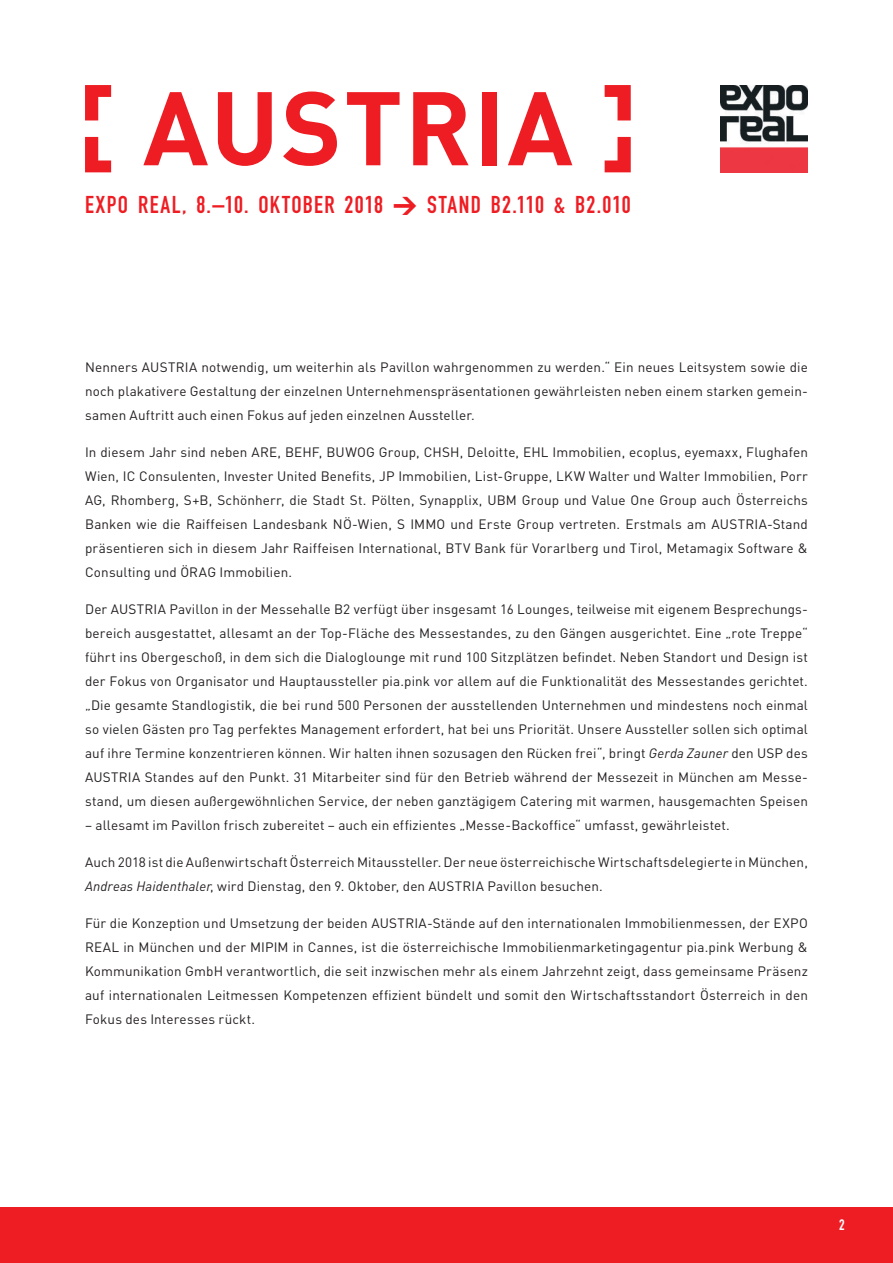
<style>
.page{position:relative;width:893px;height:1263px;background:#fff}
.page>*{position:absolute;margin:0;border:0;box-sizing:border-box;transform-origin:0 0}
.t1{font:24px "DIN Engschrift Alternate";letter-spacing:.05em;color:#ee1d23}
.t2{font:15px "DIN Engschrift Alternate";color:#fff}
.t3{font:13.5px/24px "DIN";letter-spacing:.01em;color:#231f20;text-align:justify}
.s1{font-family:"DIN";font-weight:900}
.s2{font-style:italic}
</style>
<div class="page">
<div style="left:0;top:1207px;width:893px;height:56px;background:#ee1d23"></div>
<img style="left:720px;top:85px;width:88px;height:87px">
<svg style="left:143px;top:92px;width:65px;height:73px"></svg>
<svg style="left:218px;top:92px;width:54px;height:74px"></svg>
<svg style="left:283px;top:92px;width:54px;height:74px"></svg>
<svg style="left:347px;top:92px;width:53px;height:73px"></svg>
<svg style="left:413px;top:92px;width:56px;height:73px"></svg>
<div style="left:482px;top:92px;width:15px;height:73px;background:#ee1d23"></div>
<svg style="left:508px;top:92px;width:64px;height:73px"></svg>
<svg style="left:85px;top:85px;width:26px;height:35px"></svg>
<svg style="left:85px;top:137px;width:26px;height:35px"></svg>
<svg style="left:605px;top:137px;width:26px;height:35px"></svg>
<svg style="left:605px;top:85px;width:26px;height:35px"></svg>
<p class="t1" style="left:85px;top:190px;width:547px">EXPO REAL, 8.–10. OKTOBER 2018 <span class="s1">&gt;</span> STAND B2.110 &amp; B2.010</p>
<p class="t3" style="left:85px;top:355px;width:724px">Nenners AUSTRIA notwendig, um weiterhin als Pavillon wahrgenommen zu werden.“ Ein neues Leitsystem sowie die noch plakativere Gestaltung der einzelnen Unternehmenspräsentationen gewährleisten neben einem starken gemein&shy;samen Auftritt auch einen Fokus auf jeden einzelnen Aussteller.</p>
<p class="t3" style="left:85px;top:440px;width:724px">In diesem Jahr sind neben ARE, BEHF, BUWOG Group, CHSH, Deloitte, EHL Immobilien, ecoplus, eyemaxx, Flughafen Wien, IC Consulenten, Invester United Benefits, JP Immobilien, List-Gruppe, LKW Walter und Walter Immobilien, Porr AG, Rhomberg, S+B, Schönherr, die Stadt St. Pölten, Synapplix, UBM Group und Value One Group auch Österreichs Banken wie die Raiffeisen Landesbank NÖ-Wien, S IMMO und Erste Group vertreten. Erstmals am AUSTRIA-Stand präsentieren sich in diesem Jahr Raiffeisen International, BTV Bank für Vorarlberg und Tirol, Metamagix Software &amp; Consulting und ÖRAG Immobilien.</p>
<p class="t3" style="left:85px;top:597px;width:724px">Der AUSTRIA Pavillon in der Messehalle B2 verfügt über insgesamt 16 Lounges, teilweise mit eigenem Besprechungs&shy;bereich ausgestattet, allesamt an der Top-Fläche des Messestandes, zu den Gängen ausgerichtet. Eine „rote Treppe“ führt ins Obergeschoß, in dem sich die Dialoglounge mit rund 100 Sitzplätzen befindet. Neben Standort und Design ist der Fokus von Organisator und Hauptaussteller pia.pink vor allem auf die Funktionalität des Messestandes gerichtet. „Die gesamte Standlogistik, die bei rund 500 Personen der ausstellenden Unternehmen und mindestens noch einmal so vielen Gästen pro Tag perfektes Management erfordert, hat bei uns Priorität. Unsere Aussteller sollen sich optimal auf ihre Termine konzentrieren können. Wir halten ihnen sozusagen den Rücken frei“, bringt <span class="s2">Gerda Zauner</span> den USP des AUSTRIA Standes auf den Punkt. 31 Mitarbeiter sind für den Betrieb während der Messezeit in München am Messe&shy;stand, um diesen außergewöhnlichen Service, der neben ganztägigem Catering mit warmen, hausgemachten Speisen</p>
<p class="t3" style="left:85px;top:813px;width:646px">– allesamt im Pavillon frisch zubereitet – auch ein effizientes „Messe-Backoffice“ umfasst, gewährleistet.</p>
<p class="t3" style="left:85px;top:850px;width:724px">Auch 2018 ist die Außenwirtschaft Österreich Mitaussteller. Der neue österreichische Wirtschaftsdelegierte in München,<br><span class="s2">Andreas Haidenthaler</span>, wird Dienstag, den 9. Oktober, den AUSTRIA Pavillon besuchen.</p>
<p class="t3" style="left:85px;top:910px;width:724px">Für die Konzeption und Umsetzung der beiden AUSTRIA-Stände auf den internationalen Immobilienmessen, der EXPO REAL in München und der MIPIM in Cannes, ist die österreichische Immobilienmarketingagentur pia.pink Werbung &amp; Kommunikation GmbH verantwortlich, die seit inzwischen mehr als einem Jahrzehnt zeigt, dass gemeinsame Präsenz auf internationalen Leitmessen Kompetenzen effizient bündelt und somit den Wirtschaftsstandort Österreich in den Fokus des Interesses rückt.</p>
<p class="t2" style="left:839px;top:1216px;width:7px">2</p>
</div>
